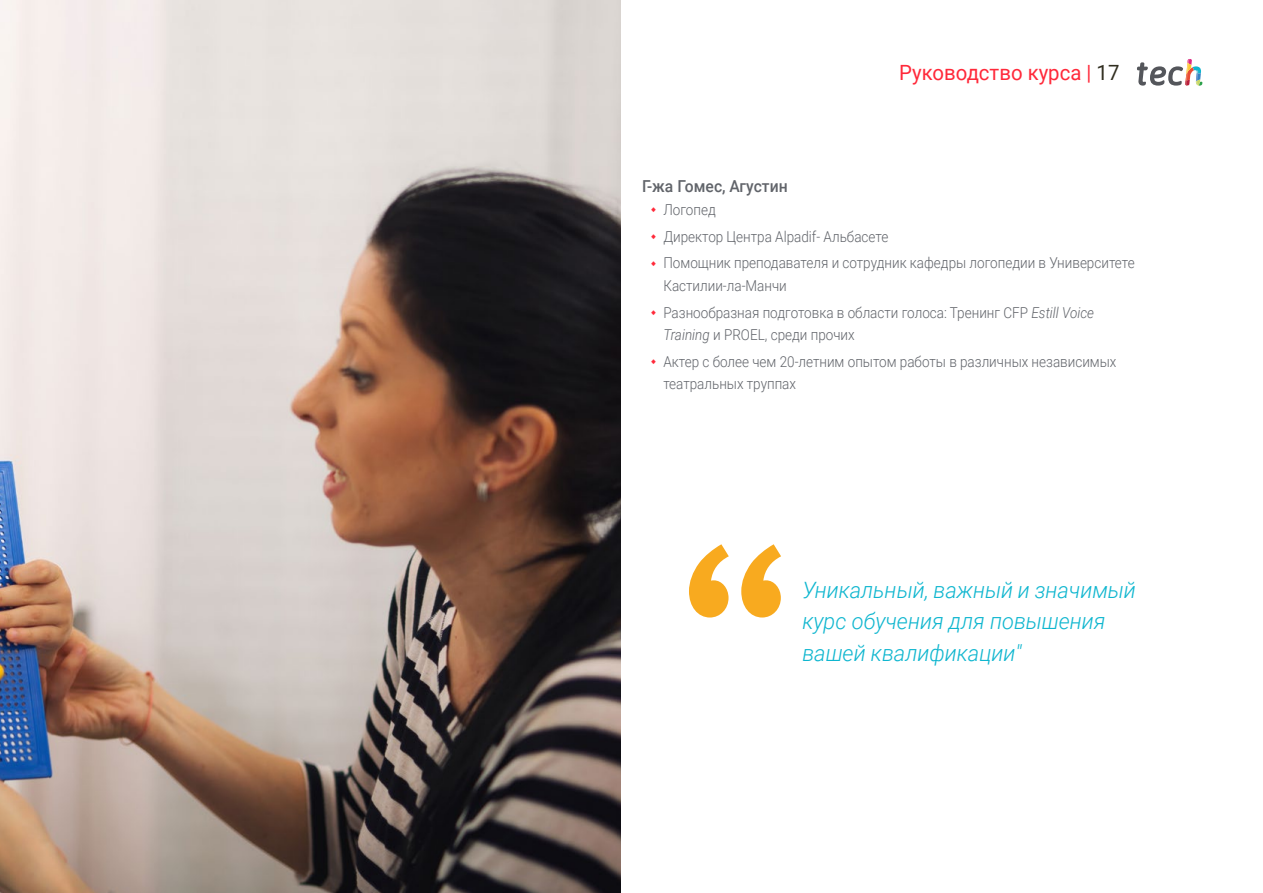
<style>
.page{position:relative;width:1263px;height:893px;background:#fff}
.page>*{position:absolute;margin:0;border:0;box-sizing:border-box;transform-origin:0 0}
.t1{font:italic 300 22.5px/31.5px "Roboto";color:#0fb6cf}
.t2{font:21px "Roboto";color:#ff293a}
.t3{font:500 16.5px "Roboto";color:#61646a;scale:.95 1}
.t4{font:300 15px/26.7px "Roboto";color:#61646a;scale:.9 1}
.s1{color:#312e20}
.s2{font-style:italic}
</style>
<div class="page">
<svg style="left:1137px;top:59px;width:65px;height:27px"></svg>
<svg style="left:689px;top:544px;width:92px;height:73px"></svg>
<img style="left:0;top:0;width:621px;height:893px">
<h2 class="t2" style="left:899px;top:57px;width:222px">Руководство курса | <span class="s1">17</span></h2>
<p class="t3" style="left:642px;top:175px;width:155px">Г-жа Гомес, Агустин</p>
<p class="t4" style="left:663px;top:196px;width:525px">Логопед<br>Директор Центра Alpadif- Альбасете<br>Помощник преподавателя и сотрудник кафедры логопедии в Университете</p>
<p class="t4" style="left:663px;top:272px;width:480px">Кастилии-ла-Манчи<br>Разнообразная подготовка в области голоса: Тренинг CFP <span class="s2">Estill Voice</span></p>
<p class="t4" style="left:663px;top:321px;width:505px"><span class="s2">Training</span> и PROEL, среди прочих<br>Актер с более чем 20-летним опытом работы в различных независимых</p>
<p class="t4" style="left:663px;top:370px;width:149px">театральных труппах</p>
<h1 class="t1" style="left:802px;top:573px;width:335px">Уникальный, важный и значимый курс обучения для повышения вашей квалификации"</h1>
</div>
